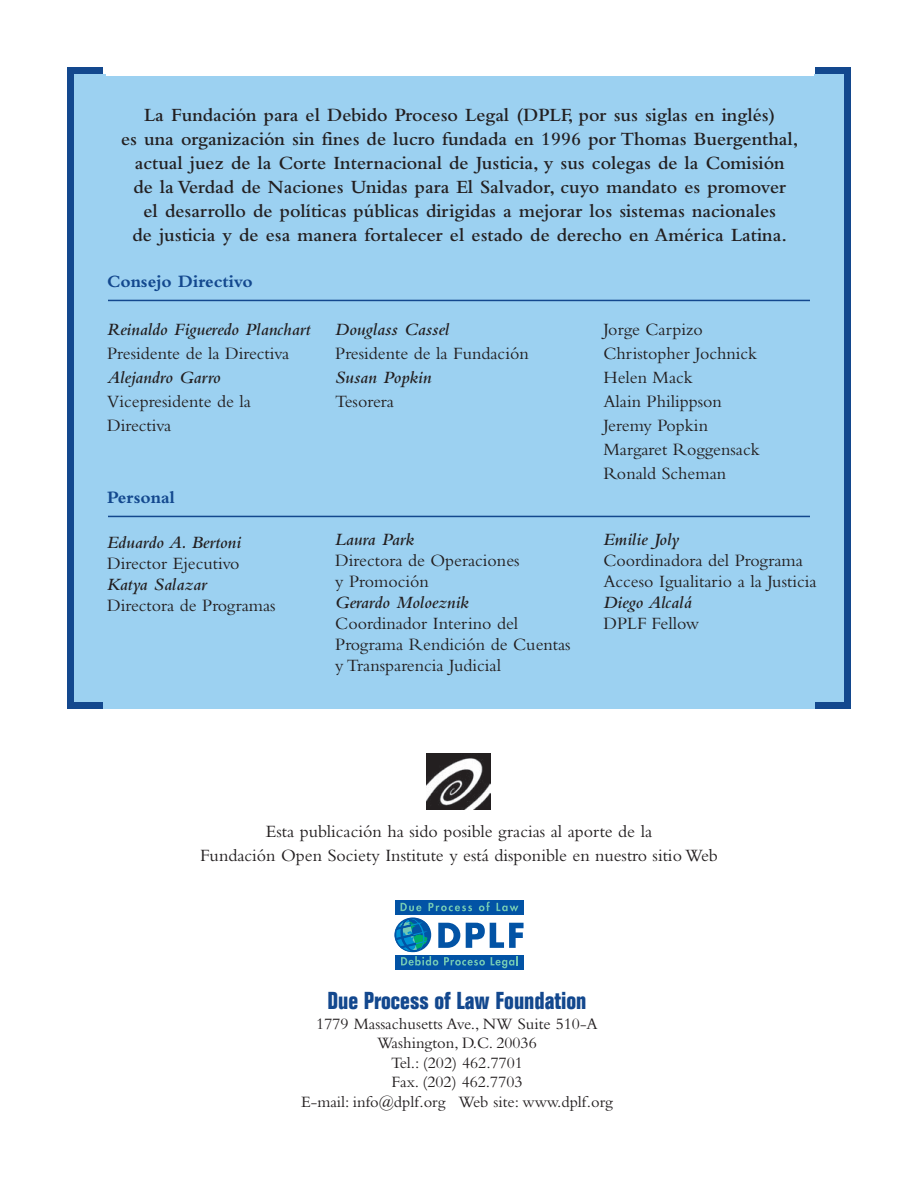
<style>
.page{position:relative;width:918px;height:1188px;background:#fff}
.page>*{position:absolute;margin:0;border:0;box-sizing:border-box;transform-origin:0 0}
.t1{font:700 condensed 24px "Folio";color:#13488e}
.t2{font:600 19.5px/24px "Bembo";color:#231f20;text-align:center}
.t3{font:18px/24px "Bembo";color:#231f20}
.t4{font:italic 600 18px "Bembo";color:#231f20}
.t5{font:700 18px "Bembo";color:#13488e}
.t6{font:16.5px/19.5px "Bembo";color:#231f20;text-align:center}
</style>
<div class="page">
<div style="left:71px;top:76px;width:773px;height:633px;background:#9cd1f1"></div>
<div style="left:67px;top:68px;width:35px;height:641px;background:#13488e"></div>
<div style="left:815px;top:68px;width:35px;height:641px;background:#13488e"></div>
<div style="left:814px;top:74px;width:30px;height:628px;background:#9cd1f1"></div>
<div style="left:393px;top:899px;width:132px;height:72px;background:#0253a5"></div>
<svg style="left:393px;top:902px;width:131px;height:66px"></svg>
<hr style="left:108px;top:300px;width:702px;height:1px;background:#13488e">
<hr style="left:108px;top:516px;width:702px;height:1px;background:#13488e">
<svg style="left:490px;top:754px;width:1px;height:55px"></svg>
<img style="left:426px;top:754px;width:64px;height:55px">
<div style="left:74px;top:74px;width:32px;height:628px;background:#9cd1f1"></div>
<p class="t2" style="left:121px;top:103px;width:679px">La Fundación para el Debido Proceso Legal (DPLF, por sus siglas en inglés)<br>es una organización sin fines de lucro fundada en 1996 por Thomas Buergenthal, actual juez de la Corte Internacional de Justicia, y sus colegas de la Comisión<br>de la Verdad de Naciones Unidas para El Salvador, cuyo mandato es promover<br>el desarrollo de políticas públicas dirigidas a mejorar los sistemas nacionales<br>de justicia y de esa manera fortalecer el estado de derecho en América Latina.</p>
<p class="t5" style="left:107px;top:271px;width:147px">Consejo Directivo</p>
<p class="t4" style="left:107px;top:320px;width:205px">Reinaldo Figueredo Planchart</p>
<p class="t3" style="left:107px;top:341px;width:184px">Presidente de la Directiva</p>
<p class="t4" style="left:107px;top:368px;width:115px">Alejandro Garro</p>
<p class="t3" style="left:107px;top:389px;width:145px">Vicepresidente de la<br>Directiva</p>
<p class="t5" style="left:107px;top:487px;width:69px">Personal</p>
<p class="t4" style="left:107px;top:533px;width:135px">Eduardo A. Bertoni</p>
<p class="t3" style="left:107px;top:551px;width:134px">Director Ejecutivo</p>
<p class="t4" style="left:107px;top:575px;width:101px">Katya Salazar</p>
<p class="t3" style="left:107px;top:593px;width:170px">Directora de Programas</p>
<p class="t4" style="left:335px;top:319px;width:116px">Douglass Cassel</p>
<p class="t3" style="left:335px;top:341px;width:195px">Presidente de la Fundación</p>
<p class="t4" style="left:335px;top:367px;width:98px">Susan Popkin</p>
<p class="t3" style="left:335px;top:389px;width:60px">Tesorera</p>
<p class="t4" style="left:335px;top:529px;width:80px">Laura Park</p>
<p class="t3" style="left:335px;top:550px;width:186px;line-height:21px">Directora de Operaciones y Promoción</p>
<p class="t4" style="left:335px;top:592px;width:135px">Gerardo Moloeznik</p>
<p class="t3" style="left:335px;top:613px;width:237px;line-height:21px">Coordinador Interino del<br>Programa Rendición de Cuentas y Transparencia Judicial</p>
<p class="t3" style="left:603px;top:317px;width:158px">Jorge Carpizo<br>Christopher Jochnick<br>Helen Mack<br>Alain Philippson<br>Jeremy Popkin<br>Margaret Roggensack<br>Ronald Scheman</p>
<p class="t4" style="left:603px;top:529px;width:77px">Emilie Joly</p>
<p class="t3" style="left:603px;top:550px;width:215px;line-height:21px">Coordinadora del Programa<br>Acceso Igualitario a la Justicia</p>
<p class="t4" style="left:603px;top:592px;width:90px">Diego Alcalá</p>
<p class="t3" style="left:603px;top:611px;width:97px">DPLF Fellow</p>
<p class="t3" style="left:200px;top:820px;width:519px;text-align:center">Esta publicación ha sido posible gracias al aporte de la<br>Fundación Open Society Institute y está disponible en nuestro sitio Web</p>
<h1 class="t1" style="left:328px;top:987px;width:260px">Due Process of Law Foundation</h1>
<p class="t6" style="left:301px;top:1013px;width:313px">1779 Massachusetts Ave., NW Suite 510-A<br>Washington, D.C. 20036<br>Tel.: (202) 462.7701<br>Fax. (202) 462.7703<br>E-mail: info@dplf.org Web site: www.dplf.org</p>
</div>
